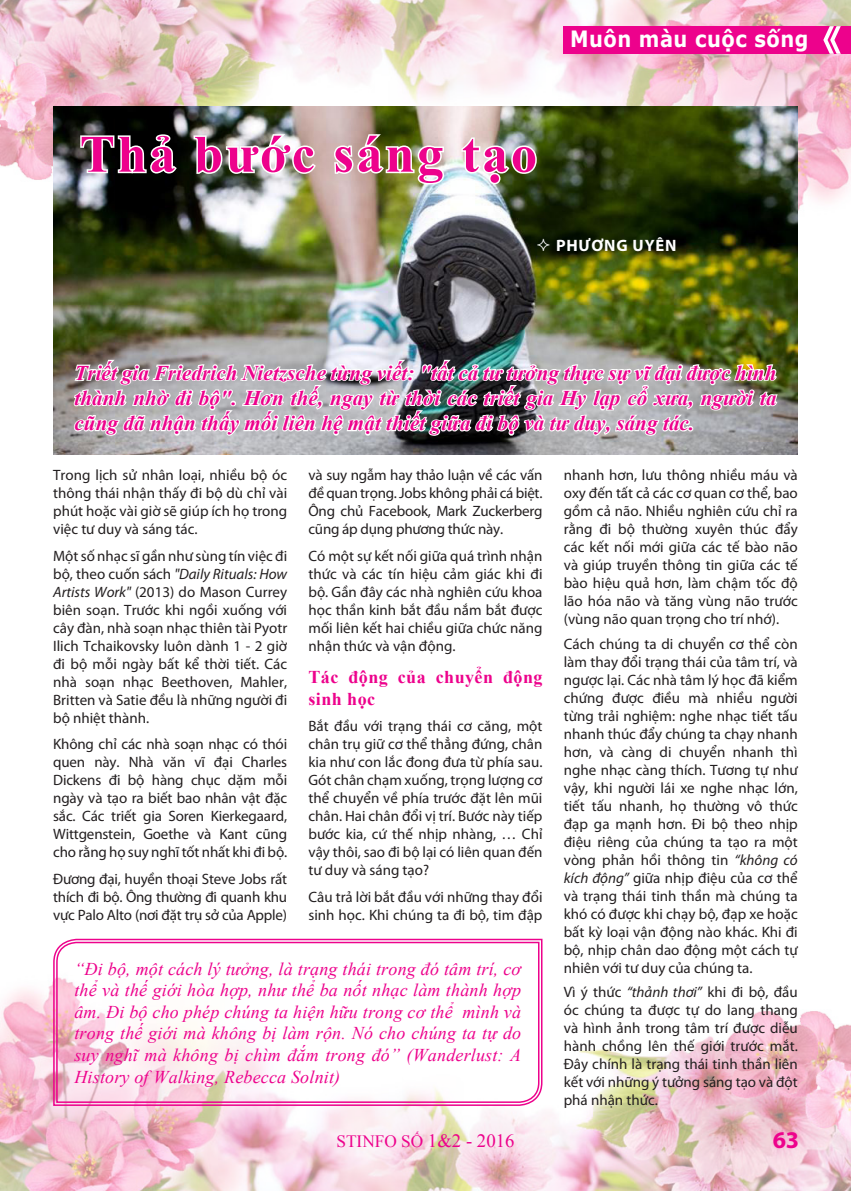
<style>
.page{position:relative;width:851px;height:1191px;background:#fff}
.page>*{position:absolute;margin:0;border:0;box-sizing:border-box;transform-origin:0 0}
.t1{font:700 52.5px "Times New Roman";letter-spacing:.05em;color:#ed028c}
.t2{font:700 24px "Myriad Pro";color:#ed028c}
.t3{font:700 22.35px "Verdana";letter-spacing:.025em;color:#fff;scale:.87 1}
.t4{font:italic 700 21px/25.2px "Times New Roman";letter-spacing:.005em;color:#ed028c;text-align:justify}
.t5{font:italic 18px/21.6px "Times New Roman";letter-spacing:.01em;color:#ed028c;text-align:justify}
.t6{font:700 18px/21.6px "Times New Roman";letter-spacing:.025em;color:#ed028c}
.t7{font:17.25px "Times New Roman";color:#ed028c}
.Tacgia{font:700 16.5px "Myriad Pro";letter-spacing:.05em;color:#fff}
.t8{font:15px/18px "Myriad Pro";color:#231f20;text-align:justify}
.s1{font-style:italic}
.s2{font-size:18.75px}
</style>
<div class="page">
<img style="left:0;top:985px;width:850px;height:206px">
<img style="left:0;top:0;width:850px;height:219px">
<div style="left:563px;top:26px;width:287px;height:28px;background:#ed028c"></div>
<svg style="left:823px;top:26px;width:17px;height:28px"></svg>
<img style="left:53px;top:106px;width:744px;height:348px">
<svg style="left:52px;top:938px;width:491px;height:168px;background:#f47dc1"></svg>
<svg style="left:55px;top:941px;width:485px;height:162px"></svg>
<img style="left:72px;top:132px;width:707px;height:323px">
<h3 class="t3" style="left:570px;top:25px;width:275px">Muôn màu cuộc sống</h3>
<p class="t1" style="left:80px;top:118px;width:459px">Thả bước sáng tạo</p>
<p class="Tacgia" style="left:556px;top:235px;width:122px">PHƯƠNG UYÊN</p>
<p class="t4" style="left:74px;top:359px;width:703px">Triết gia Friedrich Nietzsche từng viết: "tất cả tư tưởng thực sự vĩ đại được hình thành nhờ đi bộ". Hơn thế, ngay từ thời các triết gia Hy lạp cổ xưa, người ta cũng đã nhận thấy mối liên hệ mật thiết giữa đi bộ và tư duy, sáng tác.</p>
<p class="t8" style="left:53px;top:466px;width:235px">Trong lịch sử nhân loại, nhiều bộ óc thông thái nhận thấy đi bộ dù chỉ vài phút hoặc vài giờ sẽ giúp ích họ trong việc tư duy và sáng tác.</p>
<p class="t8" style="left:53px;top:546px;width:235px">Một số nhạc sĩ gần như sùng tín việc đi bộ, theo cuốn sách <span class="s1">"Daily Rituals: How Artists Work"</span> (2013) do Mason Currey biên soạn. Trước khi ngồi xuống với cây đàn, nhà soạn nhạc thiên tài Pyotr Ilich Tchaikovsky luôn dành 1 - 2 giờ đi bộ mỗi ngày bất kể thời tiết. Các nhà soạn nhạc Beethoven, Mahler, Britten và Satie đều là những người đi bộ nhiệt thành.</p>
<p class="t8" style="left:53px;top:735px;width:235px">Không chỉ các nhà soạn nhạc có thói quen này. Nhà văn vĩ đại Charles Dickens đi bộ hàng chục dặm mỗi ngày và tạo ra biết bao nhân vật đặc sắc. Các triết gia Soren Kierkegaard, Wittgenstein, Goethe và Kant cũng cho rằng họ suy nghĩ tốt nhất khi đi bộ.</p>
<p class="t8" style="left:53px;top:869px;width:235px">Đương đại, huyền thoại Steve Jobs rất thích đi bộ. Ông thường đi quanh khu vực Palo Alto (nơi đặt trụ sở của Apple)</p>
<p class="t8" style="left:308px;top:466px;width:235px">và suy ngẫm hay thảo luận về các vấn đề quan trọng. Jobs không phải cá biệt.<br>Ông chủ Facebook, Mark Zuckerberg cũng áp dụng phương thức này.</p>
<p class="t8" style="left:308px;top:546px;width:235px">Có một sự kết nối giữa quá trình nhận thức và các tín hiệu cảm giác khi đi bộ. Gần đây các nhà nghiên cứu khoa học thần kinh bắt đầu nắm bắt được mối liên kết hai chiều giữa chức năng nhận thức và vận động.</p>
<p class="t6" style="left:308px;top:665px;width:235px">Tác động của chuyển động sinh học</p>
<p class="t8" style="left:308px;top:717px;width:235px">Bắt đầu với trạng thái cơ căng, một chân trụ giữ cơ thể thẳng đứng, chân kia như con lắc đong đưa từ phía sau.<br>Gót chân chạm xuống, trọng lượng cơ thể chuyển về phía trước đặt lên mũi chân. Hai chân đổi vị trí. Bước này tiếp bước kia, cứ thế nhịp nhàng, … Chỉ vậy thôi, sao đi bộ lại có liên quan đến tư duy và sáng tạo?</p>
<p class="t8" style="left:308px;top:887px;width:235px">Câu trả lời bắt đầu với những thay đổi sinh học. Khi chúng ta đi bộ, tim đập</p>
<p class="t5" style="left:74px;top:957px;width:448px">“Đi bộ, một cách lý tưởng, là trạng thái trong đó tâm trí, cơ thể và thế giới hòa hợp, như thể ba nốt nhạc làm thành hợp âm. Đi bộ cho phép chúng ta hiện hữu trong cơ thể mình và trong thế giới mà không bị làm rộn. Nó cho chúng ta tự do suy nghĩ mà không bị chìm đắm trong đó” (Wanderlust: A History of Walking, Rebecca Solnit)</p>
<p class="t7" style="left:336px;top:1130px;width:179px">STINFO SỐ <span class="s2">1&amp;2 - 2016</span></p>
<p class="t8" style="left:563px;top:466px;width:235px">nhanh hơn, lưu thông nhiều máu và oxy đến tất cả các cơ quan cơ thể, bao gồm cả não. Nhiều nghiên cứu chỉ ra rằng đi bộ thường xuyên thúc đẩy các kết nối mới giữa các tế bào não và giúp truyền thông tin giữa các tế bào hiệu quả hơn, làm chậm tốc độ lão hóa não và tăng vùng não trước (vùng não quan trọng cho trí nhớ).</p>
<p class="t8" style="left:563px;top:634px;width:235px">Cách chúng ta di chuyển cơ thể còn làm thay đổi trạng thái của tâm trí, và ngược lại. Các nhà tâm lý học đã kiểm chứng được điều mà nhiều người từng trải nghiệm: nghe nhạc tiết tấu nhanh thúc đẩy chúng ta chạy nhanh hơn, và càng di chuyển nhanh thì nghe nhạc càng thích. Tương tự như vậy, khi người lái xe nghe nhạc lớn, tiết tấu nhanh, họ thường vô thức đạp ga mạnh hơn. Đi bộ theo nhịp điệu riêng của chúng ta tạo ra một vòng phản hồi thông tin <span class="s1">“không có kích động”</span> giữa nhịp điệu của cơ thể và trạng thái tinh thần mà chúng ta khó có được khi chạy bộ, đạp xe hoặc bất kỳ loại vận động nào khác. Khi đi bộ, nhịp chân dao động một cách tự nhiên với tư duy của chúng ta.</p>
<p class="t8" style="left:563px;top:982px;width:235px">Vì ý thức <span class="s1">“thảnh thơi”</span> khi đi bộ, đầu óc chúng ta được tự do lang thang và hình ảnh trong tâm trí được diễu hành chồng lên thế giới trước mắt.<br>Đây chính là trạng thái tinh thần liên kết với những ý tưởng sáng tạo và đột phá nhận thức.</p>
<p class="t2" style="left:772px;top:1124px;width:28px">63</p>
</div>
